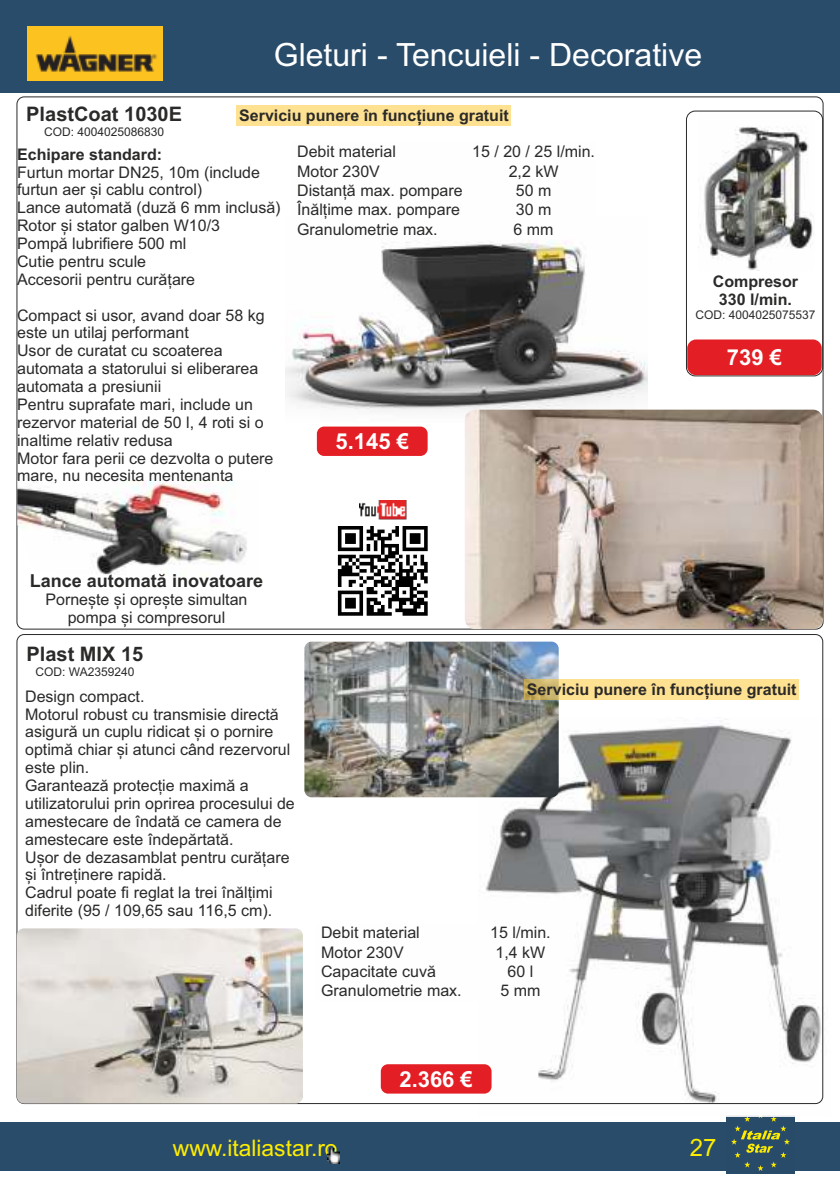
<style>
.page{position:relative;width:840px;height:1191px;background:#fff}
.page>*{position:absolute;margin:0;border:0;box-sizing:border-box;transform-origin:0 0}
.t1{font:32px "Arial";color:#fff}
.t2{font:24px "Arial";color:#ffed00}
.t3{font:22.8px "Arial";color:#ffed00}
.t4{font:700 22px "Arial";color:#fefefe}
.t5{font:700 20px "Arial";color:#2b2a29}
.t6{font:700 18px "Arial";color:#2b2a29}
.t7{font:16px/17.8px "Arial";color:#2b2a29}
.t8{font:700 16px/17.8px "Arial";color:#2b2a29;text-align:center}
.t9{font:12px "Arial";color:#2b2a29}
</style>
<div class="page">
<div style="left:0;top:1122px;width:839px;height:48px;background:#294c6a"></div>
<div style="left:0;top:0;width:839px;height:93px;background:#294c6a"></div>
<img style="left:327px;top:1148px;width:12px;height:15px">
<div style="left:726px;top:1108px;width:68px;height:66px;background:#294b6a"></div>
<svg style="left:730px;top:1116px;width:59px;height:55px"></svg>
<img style="left:478px;top:717px;width:346px;height:399px">
<img style="left:17px;top:480px;width:230px;height:100px">
<img style="left:286px;top:240px;width:361px;height:170px">
<div style="left:334px;top:522px;width:97px;height:97px;background:linear-gradient(to right,#fff,#fff)"></div>
<svg style="left:338px;top:526px;width:89px;height:89px"></svg>
<img style="left:359px;top:500px;width:48px;height:20px">
<img style="left:27px;top:27px;width:135px;height:54px">
<div style="left:317px;top:426px;width:110px;height:30px;background:#e31e24;border-radius:7px"></div>
<img style="left:304px;top:641px;width:254px;height:156px;border-radius:7px">
<div style="left:315px;top:923px;width:250px;height:77px;background:#fefefe"></div>
<div style="left:380px;top:1064px;width:111px;height:29px;background:#e31e24;border-radius:7px"></div>
<img style="left:17px;top:928px;width:286px;height:175px;border-radius:7px">
<div style="left:685px;top:111px;width:137px;height:265px;border:1px solid #2b2a29;border-radius:9px"></div>
<div style="left:686px;top:339px;width:135px;height:36px;background:#e31e24;border-radius:9px"></div>
<div style="left:236px;top:105px;width:274px;height:20px;background:#ffe192"></div>
<div style="left:524px;top:679px;width:274px;height:20px;background:#ffc425;opacity:.5"></div>
<img style="left:700px;top:126px;width:113px;height:144px">
<img style="left:464px;top:409px;width:358px;height:220px;border-radius:10px">
<p class="t5" style="left:26px;top:106px;width:157px">PlastCoat 1030E</p>
<p class="t9" style="left:44px;top:127px;width:122px">COD: 4004025086830</p>
<h1 class="t1" style="left:273px;top:43px;width:429px">Gleturi - Tencuieli - Decorative</h1>
<p class="t8" style="left:239px;top:108px;width:271px">Serviciu punere în funcțiune gratuit</p>
<p class="t8" style="left:17px;top:147px;width:146px">Echipare standard:</p>
<p class="t7" style="left:17px;top:164px;width:265px">Furtun mortar DN25, 10m (include furtun aer și cablu control)<br>Lance automată (duză 6 mm inclusă)<br>Rotor și stator galben W10/3<br>Pompă lubrifiere 500 ml<br>Cutie pentru scule<br>Accesorii pentru curățare</p>
<p class="t7" style="left:17px;top:307px;width:258px">Compact si usor, avand doar 58 kg este un utilaj performant<br>Usor de curatat cu scoaterea automata a statorului si eliberarea automata a presiunii<br>Pentru suprafate mari, include un rezervor material de 50 l, 4 roti si o inaltime relativ redusa<br>Motor fara perii ce dezvolta o putere mare, nu necesita mentenanta</p>
<p class="t7" style="left:297px;top:144px;width:100px">Debit material</p>
<p class="t7" style="left:472px;top:144px;width:124px">15 / 20 / 25 l/min.</p>
<p class="t7" style="left:297px;top:164px;width:84px">Motor 230V</p>
<p class="t7" style="left:508px;top:164px;width:51px">2,2 kW</p>
<p class="t7" style="left:297px;top:183px;width:167px">Distanță max. pompare</p>
<p class="t7" style="left:515px;top:183px;width:37px">50 m</p>
<p class="t7" style="left:297px;top:202px;width:164px">Înălțime max. pompare</p>
<p class="t7" style="left:515px;top:202px;width:37px">30 m</p>
<p class="t7" style="left:297px;top:222px;width:142px">Granulometrie max.</p>
<p class="t7" style="left:513px;top:222px;width:41px">6 mm</p>
<h3 class="t4" style="left:335px;top:433px;width:75px">5.145 €</h3>
<p class="t6" style="left:30px;top:574px;width:235px">Lance automată inovatoare</p>
<p class="t7" style="left:45px;top:592px;width:203px;text-align:center">Pornește și oprește simultan pompa și compresorul</p>
<p class="t8" style="left:712px;top:274px;width:87px">Compresor<br>330 l/min.</p>
<p class="t9" style="left:695px;top:310px;width:122px">COD: 4004025075537</p>
<h3 class="t4" style="left:726px;top:349px;width:57px">739 €</h3>
<p class="t5" style="left:27px;top:646px;width:118px">Plast MIX 15</p>
<p class="t9" style="left:35px;top:667px;width:100px">COD: WA2359240</p>
<p class="t7" style="left:25px;top:688px;width:271px">Design compact.<br>Motorul robust cu transmisie directă asigură un cuplu ridicat și o pornire optimă chiar și atunci când rezervorul este plin.<br>Garantează protecție maximă a utilizatorului prin oprirea procesului de amestecare de îndată ce camera de amestecare este îndepărtată.<br>Ușor de dezasamblat pentru curățare și întreținere rapidă.<br>Cadrul poate fi reglat la trei înălțimi diferite (95 / 109,65 sau 116,5 cm).</p>
<p class="t8" style="left:526px;top:682px;width:271px">Serviciu punere în funcțiune gratuit</p>
<p class="t7" style="left:321px;top:925px;width:100px">Debit material</p>
<p class="t7" style="left:490px;top:925px;width:62px">15 l/min.</p>
<p class="t7" style="left:321px;top:944px;width:84px">Motor 230V</p>
<p class="t7" style="left:495px;top:944px;width:51px">1,4 kW</p>
<p class="t7" style="left:321px;top:964px;width:116px">Capacitate cuvă</p>
<p class="t7" style="left:507px;top:964px;width:27px">60 l</p>
<p class="t7" style="left:321px;top:983px;width:142px">Granulometrie max.</p>
<p class="t7" style="left:500px;top:983px;width:41px">5 mm</p>
<h3 class="t4" style="left:399px;top:1070px;width:75px">2.366 €</h3>
<h3 class="t3" style="left:173px;top:1139px;width:166px">www.italiastar.ro</h3>
<h2 class="t2" style="left:689px;top:1138px;width:28px">27</h2>
</div>
